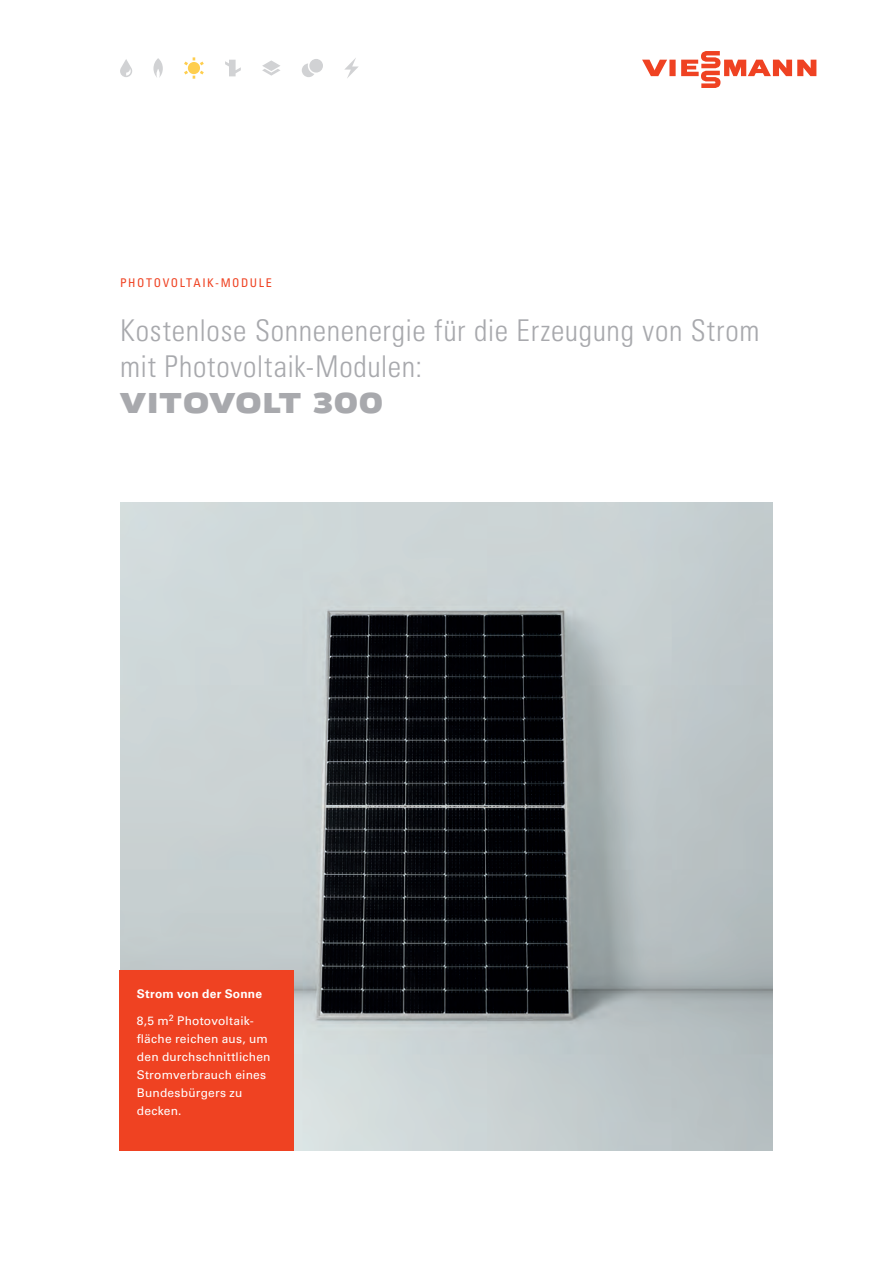
<style>
.page{position:relative;width:893px;height:1263px;background:#fff}
.page>*{position:absolute;margin:0;border:0;box-sizing:border-box;transform-origin:0 0}
.t1{font:30px/36px "Univers LTCYR 47 Light Cond";letter-spacing:.02em;color:#a8a9ad}
.t2{font:700 30px "Viessmann";letter-spacing:.01em;color:#a8a9ad}
.t3{font:12px/18px "Univers LTCYR 55 Roman";letter-spacing:.02em;color:#fff}
.t4{font:condensed 12px "Univers LTCYR 57";letter-spacing:.125em;color:#ef4222}
.t5{font:700 12px "Univers LTCYR 65";letter-spacing:.02em;color:#fff}
</style>
<div class="page">
<img style="left:120px;top:503px;width:653px;height:648px">
<div style="left:120px;top:971px;width:174px;height:180px;background:#ef4222"></div>
<svg style="left:642px;top:51px;width:174px;height:37px"></svg>
<svg style="left:302px;top:59px;width:21px;height:18px"></svg>
<svg style="left:344px;top:58px;width:15px;height:20px"></svg>
<svg style="left:184px;top:57px;width:20px;height:22px"></svg>
<svg style="left:225px;top:60px;width:16px;height:16px"></svg>
<svg style="left:262px;top:60px;width:18px;height:16px"></svg>
<svg style="left:153px;top:58px;width:10px;height:20px"></svg>
<svg style="left:120px;top:59px;width:12px;height:18px"></svg>
<p class="t4" style="left:120px;top:275px;width:153px">PHOTOVOLTAIK-MODULE</p>
<h1 class="t1" style="left:120px;top:313px;width:641px">Kostenlose Sonnenenergie für die Erzeugung von Strom mit Photovoltaik-Modulen:</h1>
<h1 class="t2" style="left:120px;top:383px;width:265px">VITOVOLT 300</h1>
<p class="t5" style="left:137px;top:989px;width:127px">Strom von der Sonne</p>
<p class="t3" style="left:137px;top:1012px;width:135px">8,5 m<sup>2</sup> Photovoltaik&shy;fläche reichen aus, um den durchschnittlichen<br>Stromverbrauch eines<br>Bundesbürgers zu decken.</p>
</div>
